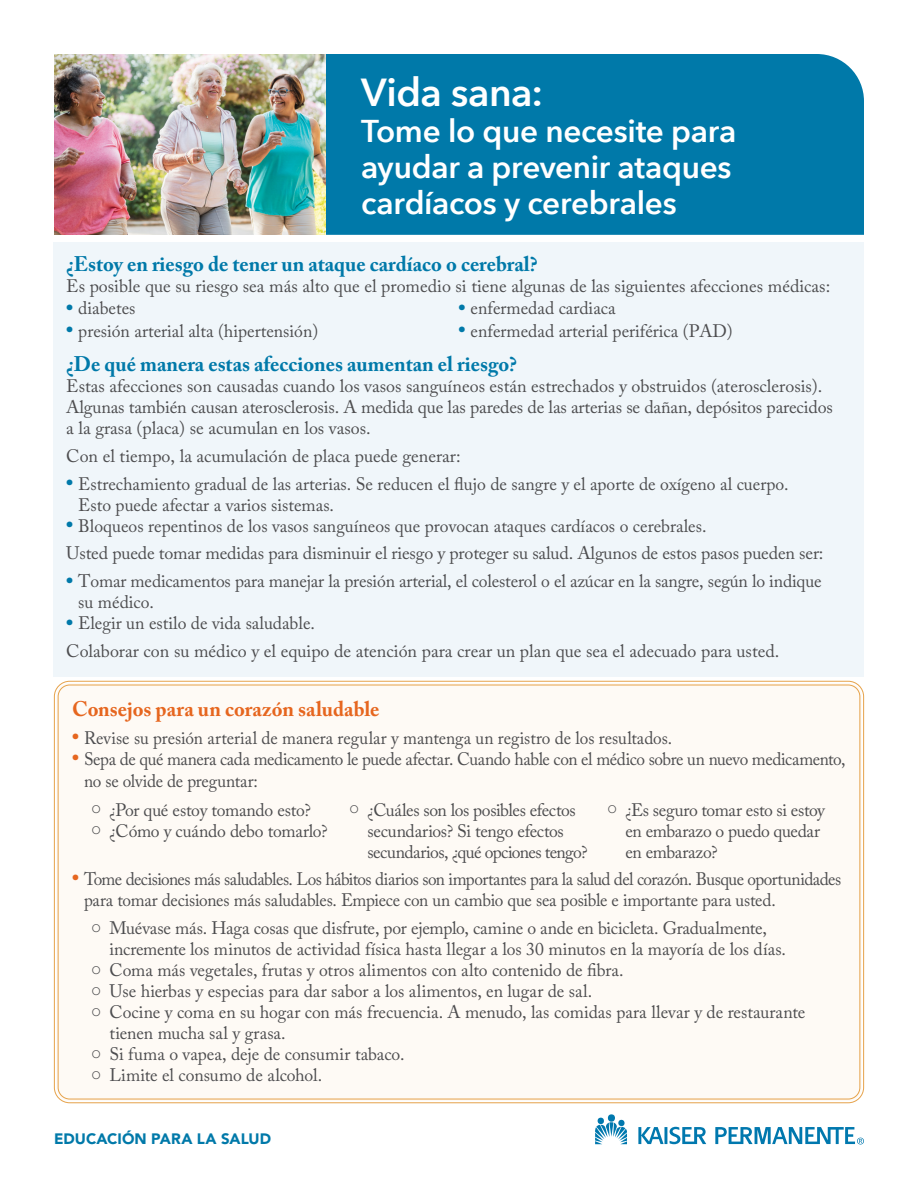
<style>
.page{position:relative;width:918px;height:1188px;background:#fff}
.page>*{position:absolute;margin:0;border:0;box-sizing:border-box;transform-origin:0 0}
.t1{font:600 39px "Avenir Next";letter-spacing:-.015em;color:#fff}
.t2{font:600 31.5px/36px "Avenir Next";letter-spacing:-.01em;color:#fff}
.H3_Pink_Underline{font:700 21px "Adobe Caslon Pro";color:#0079a9}
.t3{font:700 21px "Adobe Caslon Pro";color:#e6661f}
.Body_Text{font:18px/21px "Adobe Caslon Pro";letter-spacing:-.005em;color:#4d4d4f}
.Body_Text-2{font:18px/22.5px "Adobe Caslon Pro";letter-spacing:-.025em;color:#4d4d4f;scale:.96 1}
.Body_Text-3{font:18px/21px "Adobe Caslon Pro";letter-spacing:-.025em;color:#4d4d4f}
.Body_Text-4{font:18px "Adobe Caslon Pro";letter-spacing:-.005em;color:#4d4d4f;scale:.96 1}
.t4{font:900 15px "Avenir LT Std";letter-spacing:.005em;color:#0079a9}
.s1{font-weight:700;font-size:21px;color:#0079a9}
.s2{font-weight:700;font-size:21px;color:#e6661f}
</style>
<div class="page">
<svg style="left:595px;top:1117px;width:32px;height:27px"></svg>
<div style="left:608px;top:1114px;width:7px;height:8px;background:#0078ae;border-radius:50%"></div>
<hr style="left:664px;top:1127px;width:3px;height:17px;background:#0078ae">
<svg style="left:638px;top:1127px;width:26px;height:17px"></svg>
<svg style="left:670px;top:1127px;width:36px;height:17px"></svg>
<svg style="left:715px;top:1127px;width:149px;height:17px"></svg>
<div style="left:326px;top:54px;width:538px;height:181px;background:#0079a9"></div>
<img style="left:54px;top:54px;width:272px;height:181px">
<div style="left:53px;top:242px;width:811px;height:435px;background:#f0f6fa"></div>
<div style="left:56px;top:683px;width:806px;height:418px;background:#fefaf5;border-radius:14px"></div>
<p class="t1" style="left:361px;top:59px;width:184px">Vida sana:</p>
<p class="t2" style="left:361px;top:112px;width:377px">Tome lo que necesite para ayudar a prevenir ataques cardíacos y cerebrales</p>
<p class="H3_Pink_Underline" style="left:66px;top:251px;width:473px">¿Estoy en riesgo de tener un ataque cardíaco o cerebral?</p>
<p class="Body_Text" style="left:66px;top:275px;width:766px">Es posible que su riesgo sea más alto que el promedio si tiene algunas de las siguientes afecciones médicas:</p>
<p class="Body_Text" style="left:66px;top:298px;width:71px"><span class="s1">•</span> diabetes</p>
<p class="Body_Text" style="left:66px;top:320px;width:254px"><span class="s1">•</span> presión arterial alta (hipertensión)</p>
<p class="Body_Text" style="left:459px;top:298px;width:159px"><span class="s1">•</span> enfermedad cardiaca</p>
<p class="Body_Text" style="left:459px;top:320px;width:276px"><span class="s1">•</span> enfermedad arterial periférica (PAD)</p>
<p class="H3_Pink_Underline" style="left:66px;top:352px;width:452px">¿De qué manera estas afecciones aumentan el riesgo?</p>
<p class="Body_Text" style="left:66px;top:376px;width:768px">Estas afecciones son causadas cuando los vasos sanguíneos están estrechados y obstruidos (aterosclerosis).<br>Algunas también causan aterosclerosis. A medida que las paredes de las arterias se dañan, depósitos parecidos a la grasa (placa) se acumulan en los vasos.</p>
<p class="Body_Text" style="left:66px;top:445px;width:396px">Con el tiempo, la acumulación de placa puede generar:</p>
<p class="Body_Text" style="left:78px;top:473px;width:712px;text-indent:-12px"><span class="s1">•</span> Estrechamiento gradual de las arterias. Se reducen el flujo de sangre y el aporte de oxígeno al cuerpo.<br>Esto puede afectar a varios sistemas.</p>
<p class="Body_Text" style="left:66px;top:515px;width:642px"><span class="s1">•</span> Bloqueos repentinos de los vasos sanguíneos que provocan ataques cardíacos o cerebrales.</p>
<p class="Body_Text" style="left:66px;top:543px;width:759px">Usted puede tomar medidas para disminuir el riesgo y proteger su salud. Algunos de estos pasos pueden ser:</p>
<p class="Body_Text" style="left:78px;top:571px;width:745px;text-indent:-12px"><span class="s1">•</span> Tomar medicamentos para manejar la presión arterial, el colesterol o el azúcar en la sangre, según lo indique su médico.</p>
<p class="Body_Text" style="left:66px;top:613px;width:250px"><span class="s1">•</span> Elegir un estilo de vida saludable.</p>
<p class="Body_Text" style="left:66px;top:640px;width:715px">Colaborar con su médico y el equipo de atención para crear un plan que sea el adecuado para usted.</p>
<p class="t3" style="left:72px;top:696px;width:309px">Consejos para un corazón saludable</p>
<p class="Body_Text-4" style="left:72px;top:727px;width:627px"><span class="s2">•</span> Revise su presión arterial de manera regular y mantenga un registro de los resultados.</p>
<p class="Body_Text-2" style="left:84px;top:747px;width:795px;text-indent:-12px"><span class="s2">•</span> Sepa de qué manera cada medicamento le puede afectar. Cuando hable con el médico sobre un nuevo medicamento, no se olvide de preguntar:</p>
<p class="Body_Text" style="left:110px;top:799px;width:203px">¿Por qué estoy tomando esto?</p>
<p class="Body_Text" style="left:110px;top:820px;width:220px">¿Cómo y cuándo debo tomarlo?</p>
<p class="Body_Text-3" style="left:367px;top:799px;width:222px">¿Cuáles son los posibles efectos secundarios? Si tengo efectos secundarios, ¿qué opciones tengo?</p>
<p class="Body_Text-3" style="left:626px;top:799px;width:201px">¿Es seguro tomar esto si estoy en embarazo o puedo quedar en embarazo?</p>
<p class="Body_Text-2" style="left:84px;top:868px;width:790px;line-height:21px;text-indent:-12px"><span class="s2">•</span> Tome decisiones más saludables. Los hábitos diarios son importantes para la salud del corazón. Busque oportunidades para tomar decisiones más saludables. Empiece con un cambio que sea posible e importante para usted.</p>
<p class="Body_Text" style="left:110px;top:917px;width:678px">Muévase más. Haga cosas que disfrute, por ejemplo, camine o ande en bicicleta. Gradualmente, incremente los minutos de actividad física hasta llegar a los 30 minutos en la mayoría de los días.</p>
<p class="Body_Text" style="left:110px;top:959px;width:516px">Coma más vegetales, frutas y otros alimentos con alto contenido de fibra.</p>
<p class="Body_Text" style="left:110px;top:980px;width:484px">Use hierbas y especias para dar sabor a los alimentos, en lugar de sal.</p>
<p class="Body_Text" style="left:110px;top:1001px;width:697px">Cocine y coma en su hogar con más frecuencia. A menudo, las comidas para llevar y de restaurante tienen mucha sal y grasa.</p>
<p class="Body_Text" style="left:110px;top:1043px;width:297px">Si fuma o vapea, deje de consumir tabaco.</p>
<p class="Body_Text" style="left:110px;top:1064px;width:214px">Limite el consumo de alcohol.</p>
<p class="t4" style="left:54px;top:1130px;width:219px">EDUCACIÓN PARA LA SALUD</p>
</div>
